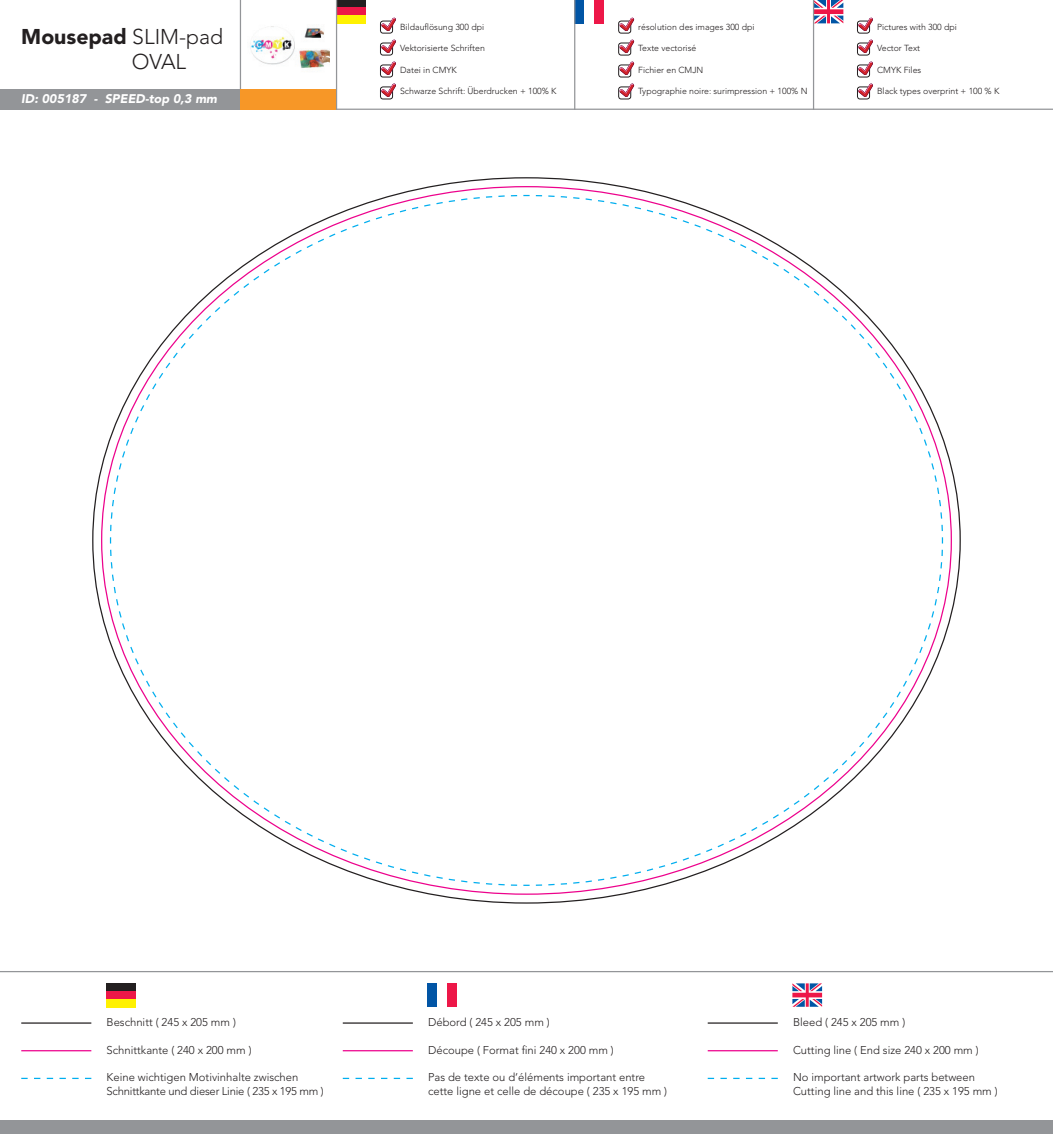
<style>
.page{position:relative;width:1053px;height:1134px;background:#fff}
.page>*{position:absolute;margin:0;border:0;box-sizing:border-box;transform-origin:0 0}
.t1{font:300 21.25px/25.5px "Avenir";color:#231f20}
.t2{font:italic 900 12.5px "Avenir";color:#fff}
.t3{font:300 11.25px/13.8px "Avenir";color:#231f20}
.t4{font:300 8.75px "Avenir";color:#231f20}
.s1{font-weight:900}
</style>
<div class="page">
<div style="left:0;top:89px;width:336px;height:21px;background:#939598"></div>
<hr style="left:0;top:109px;width:1052px;height:1px;background:#939598">
<div style="left:574px;top:0;width:10px;height:23px;background:#0155a5"></div>
<div style="left:594px;top:0;width:9px;height:23px;background:#ed1748"></div>
<div style="left:336px;top:0;width:29px;height:8px;background:#231f20"></div>
<div style="left:336px;top:8px;width:29px;height:8px;background:#ed1748"></div>
<div style="left:336px;top:16px;width:29px;height:8px;background:#fff101"></div>
<svg style="left:814px;top:0;width:29px;height:23px"></svg>
<hr style="left:574px;top:0;width:1px;height:110px;background:#939598">
<hr style="left:812px;top:0;width:2px;height:110px;background:#939598">
<div style="left:380px;top:21px;width:13px;height:12px;border:1px solid #231f20;border-radius:3px"></div>
<svg style="left:381px;top:17px;width:15px;height:14px"></svg>
<div style="left:380px;top:43px;width:13px;height:12px;border:1px solid #231f20;border-radius:3px"></div>
<svg style="left:381px;top:39px;width:15px;height:14px"></svg>
<div style="left:380px;top:65px;width:13px;height:12px;border:1px solid #231f20;border-radius:3px"></div>
<svg style="left:381px;top:61px;width:15px;height:14px"></svg>
<div style="left:380px;top:87px;width:13px;height:12px;border:1px solid #231f20;border-radius:3px"></div>
<svg style="left:381px;top:83px;width:15px;height:14px"></svg>
<div style="left:618px;top:21px;width:13px;height:12px;border:1px solid #231f20;border-radius:3px"></div>
<svg style="left:619px;top:17px;width:15px;height:14px"></svg>
<div style="left:618px;top:43px;width:13px;height:12px;border:1px solid #231f20;border-radius:3px"></div>
<svg style="left:619px;top:39px;width:15px;height:14px"></svg>
<div style="left:618px;top:65px;width:13px;height:12px;border:1px solid #231f20;border-radius:3px"></div>
<svg style="left:619px;top:61px;width:15px;height:14px"></svg>
<div style="left:618px;top:87px;width:13px;height:12px;border:1px solid #231f20;border-radius:3px"></div>
<svg style="left:619px;top:83px;width:15px;height:14px"></svg>
<div style="left:857px;top:21px;width:12px;height:12px;border:1px solid #231f20;border-radius:3px"></div>
<svg style="left:858px;top:17px;width:15px;height:14px"></svg>
<div style="left:857px;top:43px;width:12px;height:12px;border:1px solid #231f20;border-radius:3px"></div>
<svg style="left:858px;top:39px;width:15px;height:14px"></svg>
<div style="left:857px;top:65px;width:12px;height:12px;border:1px solid #231f20;border-radius:3px"></div>
<svg style="left:858px;top:61px;width:15px;height:14px"></svg>
<div style="left:857px;top:87px;width:12px;height:12px;border:1px solid #231f20;border-radius:3px"></div>
<svg style="left:858px;top:83px;width:15px;height:14px"></svg>
<div style="left:0;top:1121px;width:1052px;height:13px;background:#939598"></div>
<hr style="left:343px;top:1022px;width:70px;height:2px;background:#231f20">
<hr style="left:343px;top:1050px;width:70px;height:1px;background:#ed028c">
<svg style="left:343px;top:1078px;width:70px;height:1px"></svg>
<div style="left:427px;top:983px;width:10px;height:24px;background:#0155a5"></div>
<div style="left:447px;top:983px;width:9px;height:24px;background:#ed1748"></div>
<hr style="left:707px;top:1022px;width:70px;height:2px;background:#231f20">
<hr style="left:707px;top:1050px;width:70px;height:1px;background:#ed028c">
<svg style="left:707px;top:1078px;width:70px;height:1px"></svg>
<svg style="left:792px;top:983px;width:30px;height:24px"></svg>
<hr style="left:21px;top:1022px;width:70px;height:2px;background:#231f20">
<hr style="left:21px;top:1050px;width:70px;height:1px;background:#ed028c">
<svg style="left:21px;top:1078px;width:70px;height:1px"></svg>
<div style="left:106px;top:983px;width:30px;height:8px;background:#231f20"></div>
<div style="left:106px;top:991px;width:30px;height:8px;background:#ed1748"></div>
<div style="left:106px;top:999px;width:30px;height:8px;background:#fff101"></div>
<hr style="left:0;top:971px;width:1052px;height:1px;background:#939598">
<hr style="left:336px;top:0;width:1px;height:110px;background:#939598">
<hr style="left:240px;top:0;width:1px;height:110px;background:#939598">
<div style="left:241px;top:89px;width:95px;height:21px;background:#f79727"></div>
<img style="left:250px;top:26px;width:79px;height:42px">
<svg style="left:109px;top:194px;width:834px;height:692px"></svg>
<svg style="left:941px;top:536px;width:2px;height:9px"></svg>
<svg style="left:522px;top:194px;width:9px;height:3px"></svg>
<svg style="left:109px;top:536px;width:3px;height:9px"></svg>
<svg style="left:522px;top:884px;width:9px;height:2px"></svg>
<h1 class="t1" style="left:132px;top:25px;width:93px;text-indent:-111px"><span class="s1">Mousepad</span> SLIM-pad<br>OVAL</h1>
<p class="t2" style="left:21px;top:94px;width:197px">ID: 005187 - SPEED-top 0,3 mm</p>
<p class="t4" style="left:400px;top:23px;width:86px">Bildauflösung 300 dpi</p>
<p class="t4" style="left:400px;top:45px;width:86px">Vektorisierte Schriften</p>
<p class="t4" style="left:400px;top:66px;width:58px">Datei in CMYK</p>
<p class="t4" style="left:400px;top:87px;width:158px">Schwarze Schrift: Überdrucken + 100% K</p>
<p class="t4" style="left:638px;top:23px;width:118px">résolution des images 300 dpi</p>
<p class="t4" style="left:638px;top:45px;width:60px">Texte vectorisé</p>
<p class="t4" style="left:638px;top:66px;width:67px">Fichier en CMJN</p>
<p class="t4" style="left:638px;top:87px;width:171px">Typographie noire: surimpression + 100% N</p>
<p class="t4" style="left:877px;top:23px;width:81px">Pictures with 300 dpi</p>
<p class="t4" style="left:877px;top:45px;width:45px">Vector Text</p>
<p class="t4" style="left:877px;top:66px;width:46px">CMYK Files</p>
<p class="t4" style="left:877px;top:87px;width:124px">Black types overprint + 100 % K</p>
<p class="t3" style="left:107px;top:1017px;width:131px">Beschnitt ( 245 x 205 mm )</p>
<p class="t3" style="left:107px;top:1044px;width:146px">Schnittkante ( 240 x 200 mm )</p>
<p class="t3" style="left:107px;top:1072px;width:219px">Keine wichtigen Motivinhalte zwischen<br>Schnittkante und dieser Linie ( 235 x 195 mm )</p>
<p class="t3" style="left:428px;top:1017px;width:123px">Débord ( 245 x 205 mm )</p>
<p class="t3" style="left:428px;top:1044px;width:187px">Découpe ( Format fini 240 x 200 mm )</p>
<p class="t3" style="left:428px;top:1072px;width:240px">Pas de texte ou d‘éléments important entre cette ligne et celle de découpe ( 235 x 195 mm )</p>
<p class="t3" style="left:793px;top:1017px;width:114px">Bleed ( 245 x 205 mm )</p>
<p class="t3" style="left:793px;top:1044px;width:187px">Cutting line ( End size 240 x 200 mm )</p>
<p class="t3" style="left:793px;top:1072px;width:206px">No important artwork parts between<br>Cutting line and this line ( 235 x 195 mm )</p>
</div>
